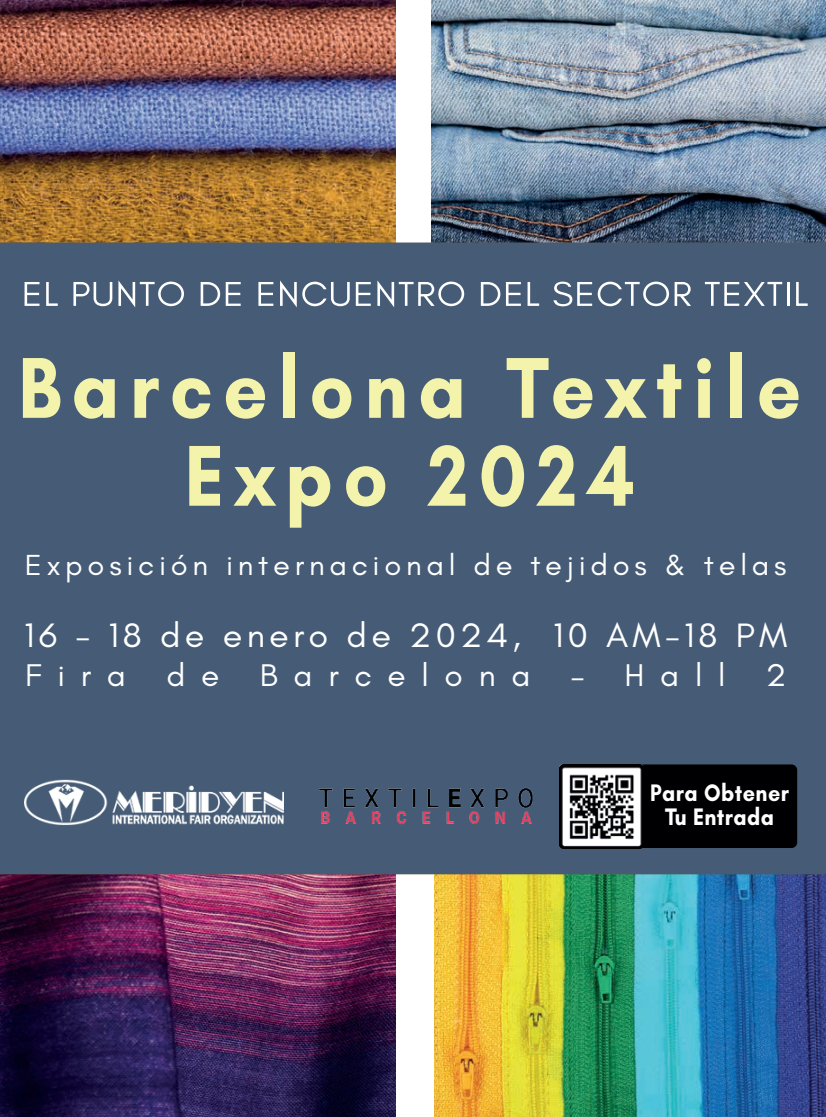
<style>
.page{position:relative;width:826px;height:1117px;background:#fff}
.page>*{position:absolute;margin:0;border:0;box-sizing:border-box;transform-origin:0 0}
.t1{font:700 87.88px/87.9px "Glacial Indifference";letter-spacing:.135em;color:#f3f3ab;text-align:center;scale:.89 1}
.t2{font:34.5px "Glacial Indifference";letter-spacing:.115em;color:#fff;scale:1.05 1}
.t3{font:32px "Glacial Indifference";letter-spacing:.47em;color:#fff;scale:1.05 1}
.t4{font:29.5px "Glacial Indifference";letter-spacing:.15em;color:#fff;scale:1.05 1}
.t5{font:700 24.38px/24.4px "Glacial Indifference";letter-spacing:.02em;color:#fff;text-align:center;scale:.89 1}
</style>
<div class="page">
<img style="left:0;top:0;width:396px;height:242px">
<img style="left:431px;top:0;width:395px;height:242px">
<img style="left:0;top:874px;width:396px;height:242px">
<img style="left:434px;top:874px;width:392px;height:242px">
<div style="left:0;top:242px;width:826px;height:632px;background:#465c76"></div>
<img style="left:25px;top:759px;width:258px;height:92px">
<img style="left:314px;top:785px;width:223px;height:41px">
<div style="left:631px;top:764px;width:166px;height:83px;background:#000002;border-radius:6px"></div>
<img style="left:559px;top:764px;width:84px;height:107px">
<svg style="left:25px;top:282px;width:14px;height:24px"></svg>
<svg style="left:46px;top:282px;width:12px;height:24px"></svg>
<svg style="left:73px;top:282px;width:39px;height:24px"></svg>
<svg style="left:118px;top:280px;width:66px;height:27px"></svg>
<svg style="left:201px;top:282px;width:19px;height:24px"></svg>
<svg style="left:226px;top:282px;width:15px;height:24px"></svg>
<svg style="left:258px;top:282px;width:15px;height:24px"></svg>
<svg style="left:280px;top:280px;width:70px;height:27px"></svg>
<svg style="left:356px;top:282px;width:15px;height:24px"></svg>
<svg style="left:377px;top:280px;width:87px;height:27px"></svg>
<svg style="left:481px;top:282px;width:19px;height:24px"></svg>
<svg style="left:506px;top:282px;width:15px;height:24px"></svg>
<svg style="left:527px;top:282px;width:12px;height:24px"></svg>
<svg style="left:553px;top:281px;width:138px;height:25px"></svg>
<svg style="left:705px;top:282px;width:77px;height:24px"></svg>
<hr style="left:786px;top:282px;width:3px;height:24px;background:#fff">
<svg style="left:796px;top:282px;width:11px;height:24px"></svg>
<h1 class="t1" style="left:18px;top:343px;width:881px">Barcelona Textile<br>Expo 2024</h1>
<p class="t4" style="left:25px;top:548px;width:727px">Exposición internacional de tejidos &amp; telas</p>
<p class="t2" style="left:24px;top:616px;width:728px">16 - 18 de enero de 2024, 10 AM-18 PM</p>
<p class="t3" style="left:25px;top:657px;width:98px">Fira</p>
<p class="t3" style="left:166px;top:657px;width:52px">d e</p>
<p class="t3" style="left:260px;top:657px;width:259px">Barcelona</p>
<p class="t3" style="left:571px;top:657px;width:149px">– Hall</p>
<p class="t3" style="left:765px;top:657px;width:21px">2</p>
<p class="t5" style="left:650px;top:779px;width:157px">Para Obtener<br>Tu Entrada</p>
</div>
